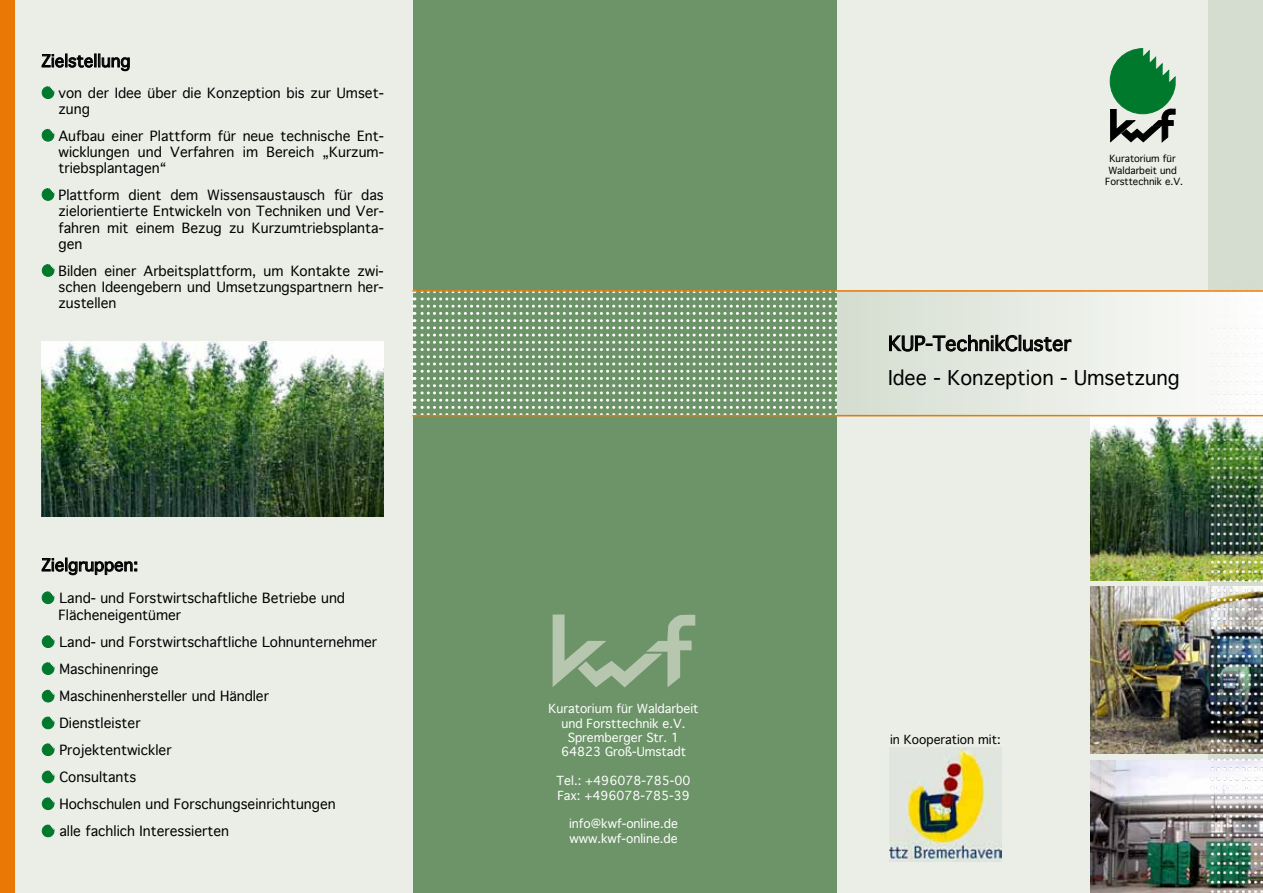
<style>
.page{position:relative;width:1263px;height:893px;background:#fff}
.page>*{position:absolute;margin:0;border:0;box-sizing:border-box;transform-origin:0 0}
.t1{font:19.5px/34.2px "Geneva";color:#000}
.t2{font:16.5px "Geneva";color:#000}
.t3{font:13.5px/16.2px "Geneva";color:#000}
.t4{font:12px/14.4px "Geneva";color:#fff}
.t5{font:12px "Geneva";color:#000}
.t6{font:9.45px/11.4px "Geneva";color:#000;text-align:center}
</style>
<div class="page">
<div style="left:0;top:0;width:838px;height:893px;background:#6d9469"></div>
<div style="left:838px;top:0;width:425px;height:893px;background:#eaeee7"></div>
<div style="left:11px;top:0;width:401px;height:893px;background:#eaeee7"></div>
<svg style="left:42px;top:54px;width:88px;height:17px"></svg>
<svg style="left:42px;top:558px;width:95px;height:17px"></svg>
<img style="left:41px;top:341px;width:343px;height:175px">
<svg style="left:836px;top:292px;width:1px;height:123px"></svg>
<svg style="left:414px;top:292px;width:416px;height:123px"></svg>
<img style="left:1091px;top:760px;width:118px;height:133px">
<img style="left:1091px;top:587px;width:118px;height:167px">
<img style="left:1091px;top:416px;width:118px;height:165px">
<svg style="left:838px;top:292px;width:371px;height:123px"></svg>
<svg style="left:889px;top:335px;width:183px;height:17px"></svg>
<div style="left:0;top:0;width:14px;height:893px;background:#e97805"></div>
<svg style="left:553px;top:614px;width:142px;height:73px"></svg>
<hr style="left:412px;top:290px;width:851px;height:2px;background:#e97805">
<hr style="left:412px;top:415px;width:851px;height:1px;background:#e97805">
<img style="left:1209px;top:14px;width:54px;height:879px">
<svg style="left:1110px;top:49px;width:65px;height:93px"></svg>
<img style="left:890px;top:748px;width:112px;height:113px">
<svg style="left:42px;top:87px;width:12px;height:12px"></svg>
<svg style="left:42px;top:189px;width:12px;height:11px"></svg>
<svg style="left:42px;top:129px;width:12px;height:12px"></svg>
<svg style="left:42px;top:264px;width:12px;height:12px"></svg>
<svg style="left:42px;top:592px;width:12px;height:12px"></svg>
<svg style="left:42px;top:663px;width:12px;height:12px"></svg>
<svg style="left:42px;top:636px;width:12px;height:12px"></svg>
<svg style="left:42px;top:690px;width:12px;height:12px"></svg>
<svg style="left:42px;top:744px;width:12px;height:12px"></svg>
<svg style="left:42px;top:717px;width:12px;height:12px"></svg>
<svg style="left:42px;top:771px;width:12px;height:12px"></svg>
<svg style="left:42px;top:798px;width:12px;height:12px"></svg>
<svg style="left:42px;top:825px;width:12px;height:12px"></svg>
<p class="t2" style="left:41px;top:47px;width:91px">Zielstellung</p>
<p class="t3" style="left:58px;top:84px;width:327px">von der Idee über die Konzeption bis zur Umset&shy;zung</p>
<p class="t3" style="left:58px;top:128px;width:327px;text-align:justify">Aufbau einer Plattform für neue technische Ent&shy;wicklungen und Verfahren im Bereich „Kurzum&shy;triebsplantagen“</p>
<p class="t3" style="left:58px;top:187px;width:327px;text-align:justify">Plattform dient dem Wissensaustausch für das zielorientierte Entwickeln von Techniken und Ver&shy;fahren mit einem Bezug zu Kurzumtriebsplanta&shy;gen</p>
<p class="t3" style="left:58px;top:263px;width:327px;text-align:justify">Bilden einer Arbeitsplattform, um Kontakte zwi&shy;schen Ideengebern und Umsetzungspartnern her&shy;zustellen</p>
<p class="t2" style="left:41px;top:551px;width:98px">Zielgruppen:</p>
<p class="t3" style="left:58px;top:590px;width:288px">Land- und Forstwirtschaftliche Betriebe und<br>Flächeneigentümer</p>
<p class="t3" style="left:59px;top:628px;width:319px;line-height:27px">Land- und Forstwirtschaftliche Lohnunternehmer<br>Maschinenringe<br>Maschinenhersteller und Händler<br>Dienstleister<br>Projektentwickler<br>Consultants<br>Hochschulen und Forschungseinrichtungen<br>alle fachlich Interessierten</p>
<p class="t4" style="left:548px;top:701px;width:151px;text-align:center">Kuratorium für Waldarbeit und Forsttechnik e.V.<br>Spremberger Str. 1<br>64823 Groß-Umstadt</p>
<p class="t4" style="left:557px;top:773px;width:135px">Tel.: +496078-785-00<br>Fax: +496078-785-39</p>
<p class="t4" style="left:569px;top:817px;width:110px">info@kwf-online.de www.kwf-online.de</p>
<p class="t6" style="left:1105px;top:153px;width:79px">Kuratorium für<br>Waldarbeit und<br>Forsttechnik e.V.</p>
<h1 class="t1" style="left:888px;top:326px;width:293px">KUP-TechnikCluster<br>Idee - Konzeption - Umsetzung</h1>
<p class="t5" style="left:890px;top:729px;width:112px">in Kooperation mit:</p>
</div>
